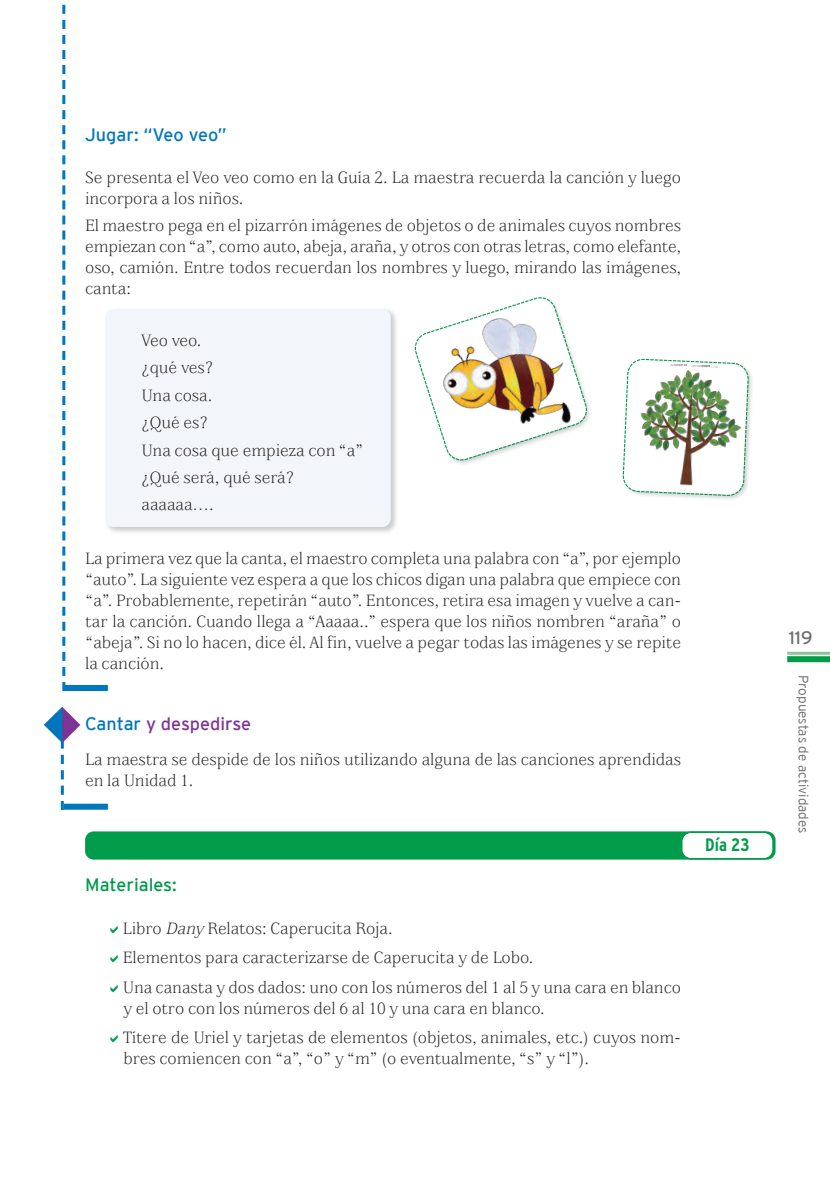
<style>
.page{position:relative;width:830px;height:1191px;background:#fff}
.page>*{position:absolute;margin:0;border:0;box-sizing:border-box;transform-origin:0 0}
.t1{font:18px "Interstate";color:#7e3494}
.t2{font:18px "Interstate";color:#0076be}
.t3{font:18px "Interstate";color:#009c4b}
.t4{font:700 condensed 18px "Interstate";color:#009c4b}
.t5{font:18px "Interstate";color:#6c6d70}
.t6{font:300 16.5px/21px "AI Swan";color:#231f20}
.t7{font:300 13.5px "Interstate";color:#6c6d70}
.s1{color:#0076be}
.s2{font-style:italic}
</style>
<div class="page">
<img style="left:107px;top:309px;width:289px;height:223px">
<div style="left:105px;top:309px;width:285px;height:218px;background:#f2f5fa;border-radius:9px"></div>
<hr style="left:786px;top:652px;width:43px;height:3px;background:#8ec398">
<div style="left:786px;top:656px;width:43px;height:6px;background:#009c4b"></div>
<div style="left:85px;top:831px;width:690px;height:28px;background:#009c4b;border-radius:9px"></div>
<svg style="left:680px;top:831px;width:93px;height:28px;background:#d8f0e3"></svg>
<svg style="left:44px;top:707px;width:36px;height:103px"></svg>
<div style="left:64px;top:803px;width:44px;height:6px;background:#0076be"></div>
<svg style="left:62px;top:4px;width:3px;height:687px"></svg>
<div style="left:64px;top:685px;width:44px;height:6px;background:#0076be"></div>
<svg style="left:414px;top:297px;width:174px;height:164px"></svg>
<img style="left:642px;top:358px;width:110px;height:141px">
<svg style="left:622px;top:359px;width:126px;height:137px"></svg>
<p class="t2" style="left:85px;top:128px;width:143px">Jugar: “Veo veo”</p>
<p class="t6" style="left:85px;top:168px;width:597px">Se presenta el Veo veo como en la Guía 2. La maestra recuerda la canción y luego incorpora a los niños.</p>
<p class="t6" style="left:85px;top:217px;width:597px;text-align:justify">El maestro pega en el pizarrón imágenes de objetos o de animales cuyos nombres empiezan con “a”, como auto, abeja, araña, y otros con otras letras, como elefante, oso, camión. Entre todos recuerdan los nombres y luego, mirando las imágenes, canta:</p>
<p class="t6" style="left:141px;top:331px;width:61px">Veo veo.</p>
<p class="t6" style="left:141px;top:359px;width:73px">¿qué ves?</p>
<p class="t6" style="left:141px;top:386px;width:72px">Una cosa.</p>
<p class="t6" style="left:141px;top:413px;width:68px">¿Qué es?</p>
<p class="t6" style="left:141px;top:441px;width:223px">Una cosa que empieza con “a”</p>
<p class="t6" style="left:141px;top:468px;width:154px">¿Qué será, qué será?</p>
<p class="t6" style="left:141px;top:496px;width:74px">aaaaaa….</p>
<p class="t6" style="left:85px;top:549px;width:597px;text-align:justify">La primera vez que la canta, el maestro completa una palabra con “a”, por ejemplo “auto”. La siguiente vez espera a que los chicos digan una palabra que empiece con “a”. Probablemente, repetirán “auto”. Entonces, retira esa imagen y vuelve a can&shy;tar la canción. Cuando llega a “Aaaaa..” espera que los niños nombren “araña” o “abeja”. Si no lo hacen, dice él. Al fin, vuelve a pegar todas las imágenes y se repite la canción.</p>
<p class="t1" style="left:85px;top:717px;width:167px"><span class="s1">Cantar</span> y despedirse</p>
<p class="t6" style="left:85px;top:750px;width:597px">La maestra se despide de los niños utilizando alguna de las canciones aprendidas en la Unidad 1.</p>
<p class="t3" style="left:85px;top:878px;width:93px">Materiales:</p>
<p class="t6" style="left:123px;top:919px;width:271px">Libro <span class="s2">Dany</span> Relatos: Caperucita Roja.</p>
<p class="t6" style="left:123px;top:948px;width:412px">Elementos para caracterizarse de Caperucita y de Lobo.</p>
<p class="t6" style="left:123px;top:978px;width:559px">Una canasta y dos dados: uno con los números del 1 al 5 y una cara en blanco y el otro con los números del 6 al 10 y una cara en blanco.</p>
<p class="t6" style="left:123px;top:1028px;width:559px">Títere de Uriel y tarjetas de elementos (objetos, animales, etc.) cuyos nom&shy;bres comiencen con “a”, “o” y “m” (o eventualmente, “s” y “l”).</p>
<p class="t4" style="left:705px;top:834px;width:46px">Día 23</p>
<p class="t5" style="left:788px;top:630px;width:25px">119</p>
<p class="t7" style="left:810px;top:675px;width:160px;rotate:90deg">Propuestas de actividades</p>
</div>
